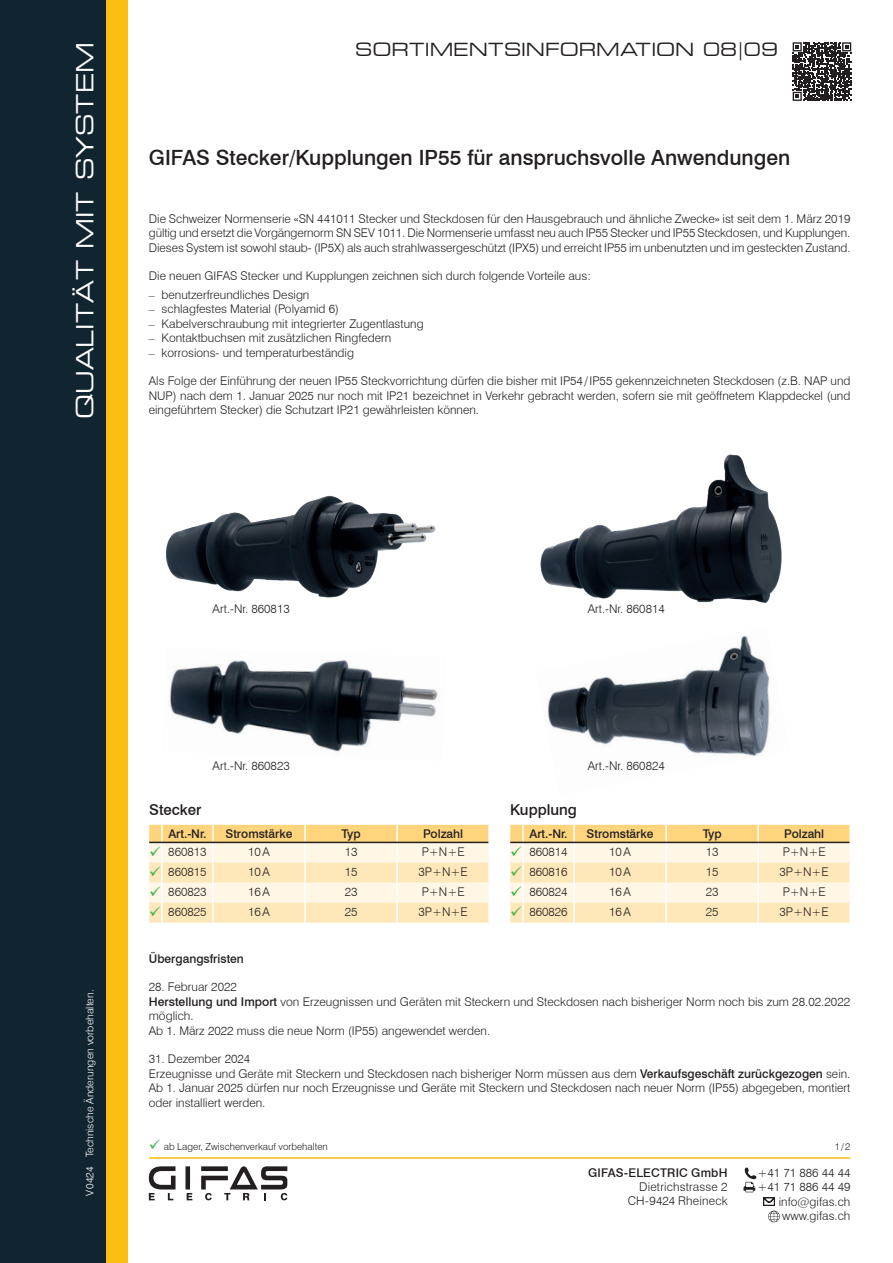
<style>
.page{position:relative;width:893px;height:1263px;background:#fff}
.page>*{position:absolute;margin:0;border:0;box-sizing:border-box;transform-origin:0 0}
.t1{font:expanded 23.55px "Square 721 BT";color:#fff}
.t2{font:500 21px "Swiss 721 BT";color:#231f20}
.t3{font:expanded 18px "Square 721 BT";color:#231f20}
.t4{font:500 15px "Swiss 721 BT";color:#231f20}
.t5{font:300 12px/14.4px "Swiss 721 BT";color:#231f20;text-align:right}
.t6{font:500 12px "Swiss 721 BT";color:#231f20}
.t7{font:300 10.5px "Swiss 721 BT";color:#fff}
.t8{font:300 9.75px "Swiss 721 BT";color:#231f20}
.s1{font-family:"Times New Roman";font-weight:400}
.s2{color:#3eb649}
.s3{font-weight:500}
</style>
<div class="page">
<div style="left:0;top:0;width:106px;height:1263px;background:#112530"></div>
<div style="left:106px;top:0;width:22px;height:1263px;background:#fdbe12"></div>
<div style="left:185px;top:1166px;width:5px;height:23px;background:#231f20"></div>
<svg style="left:149px;top:1166px;width:27px;height:34px"></svg>
<svg style="left:187px;top:1193px;width:5px;height:7px"></svg>
<svg style="left:201px;top:1166px;width:86px;height:34px"></svg>
<hr style="left:149px;top:1157px;width:701px;height:2px;background:#fdbe12">
<img style="left:547px;top:635px;width:223px;height:121px">
<img style="left:170px;top:660px;width:268px;height:92px">
<img style="left:540px;top:454px;width:242px;height:149px">
<img style="left:165px;top:495px;width:271px;height:103px">
<svg style="left:743px;top:1167px;width:13px;height:25px"></svg>
<svg style="left:763px;top:1197px;width:17px;height:25px"></svg>
<svg style="left:149px;top:825px;width:340px;height:98px;background:#fceac1"></svg>
<hr style="left:162px;top:842px;width:51px;height:1px;background:#231f20">
<hr style="left:213px;top:842px;width:92px;height:1px;background:#231f20">
<hr style="left:305px;top:842px;width:92px;height:1px;background:#231f20">
<hr style="left:397px;top:842px;width:91px;height:1px;background:#231f20">
<svg style="left:510px;top:825px;width:340px;height:98px;background:#fceac1"></svg>
<hr style="left:523px;top:842px;width:51px;height:1px;background:#231f20">
<hr style="left:574px;top:842px;width:92px;height:1px;background:#231f20">
<hr style="left:666px;top:842px;width:92px;height:1px;background:#231f20">
<hr style="left:758px;top:842px;width:91px;height:1px;background:#231f20">
<svg style="left:792px;top:42px;width:60px;height:59px"></svg>
<svg style="left:793px;top:42px;width:58px;height:59px"></svg>
<h1 class="t1" style="left:71px;top:419px;width:378px;rotate:-90deg">QUALITÄT MIT SYSTEM</h1>
<h3 class="t3" style="left:355px;top:39px;width:424px">SORTIMENTSINFORMATION 08|09</h3>
<h2 class="t2" style="left:149px;top:145px;width:643px">GIFAS Stecker/Kupplungen IP55 für anspruchsvolle Anwendungen</h2>
<p class="t5" style="left:149px;top:211px;width:703px;text-align:justify">Die Schweizer Normenserie «SN 441011 Stecker und Steckdosen für den Hausgebrauch und ähnliche Zwecke» ist seit dem 1. März 2019 gültig und ersetzt die Vorgängernorm SN SEV 1011. Die Normenserie umfasst neu auch IP55 Stecker und IP55 Steckdosen, und Kupplungen.<br>Dieses System ist sowohl staub- (IP5X) als auch strahlwassergeschützt (IPX5) und erreicht IP55 im unbenutzten und im gesteckten Zustand.</p>
<p class="t5" style="left:149px;top:269px;width:443px">Die neuen GIFAS Stecker und Kupplungen zeichnen sich durch folgende Vorteile aus:</p>
<p class="t5" style="left:149px;top:287px;width:162px"><span class="s1">–</span> benutzerfreundliches Design</p>
<p class="t5" style="left:149px;top:302px;width:192px"><span class="s1">–</span> schlagfestes Material (Polyamid 6)</p>
<p class="t5" style="left:149px;top:316px;width:276px"><span class="s1">–</span> Kabelverschraubung mit integrierter Zugentlastung</p>
<p class="t5" style="left:149px;top:331px;width:244px"><span class="s1">–</span> Kontaktbuchsen mit zusätzlichen Ringfedern</p>
<p class="t5" style="left:149px;top:345px;width:207px"><span class="s1">–</span> korrosions- und temperaturbeständig</p>
<p class="t5" style="left:149px;top:374px;width:703px;text-align:justify">Als Folge der Einführung der neuen IP55 Steckvorrichtung dürfen die bisher mit IP54/IP55 gekennzeichneten Steckdosen (z.B. NAP und NUP) nach dem 1. Januar 2025 nur noch mit IP21 bezeichnet in Verkehr gebracht werden, sofern sie mit geöffnetem Klappdeckel (und eingeführtem Stecker) die Schutzart IP21 gewährleisten können.</p>
<p class="t5" style="left:213px;top:602px;width:79px">Art.-Nr. 860813</p>
<p class="t5" style="left:213px;top:759px;width:79px">Art.-Nr. 860823</p>
<p class="t5" style="left:588px;top:602px;width:79px">Art.-Nr. 860814</p>
<p class="t5" style="left:588px;top:759px;width:79px">Art.-Nr. 860824</p>
<p class="t7" style="left:83px;top:1157px;width:169px;rotate:-90deg">Technische Änderungen vorbehalten.</p>
<p class="t7" style="left:83px;top:1196px;width:31px;rotate:-90deg">V0424</p>
<p class="t4" style="left:149px;top:801px;width:54px">Stecker</p>
<p class="t4" style="left:510px;top:801px;width:68px">Kupplung</p>
<p class="t6" style="left:168px;top:827px;width:40px">Art.-Nr.</p>
<p class="t6" style="left:226px;top:827px;width:68px">Stromstärke</p>
<p class="t6" style="left:342px;top:827px;width:20px">Typ</p>
<p class="t6" style="left:423px;top:827px;width:42px">Polzahl</p>
<p class="t5" style="left:149px;top:844px;width:59px"><span class="s2">✓</span> 860813</p>
<p class="t5" style="left:248px;top:844px;width:23px">10A</p>
<p class="t5" style="left:345px;top:844px;width:14px">13</p>
<p class="t5" style="left:422px;top:844px;width:44px">P+N+E</p>
<p class="t5" style="left:149px;top:864px;width:59px"><span class="s2">✓</span> 860815</p>
<p class="t5" style="left:248px;top:864px;width:23px">10A</p>
<p class="t5" style="left:345px;top:864px;width:14px">15</p>
<p class="t5" style="left:418px;top:864px;width:51px">3P+N+E</p>
<p class="t5" style="left:149px;top:884px;width:59px"><span class="s2">✓</span> 860823</p>
<p class="t5" style="left:248px;top:884px;width:23px">16A</p>
<p class="t5" style="left:345px;top:884px;width:14px">23</p>
<p class="t5" style="left:422px;top:884px;width:44px">P+N+E</p>
<p class="t5" style="left:149px;top:904px;width:59px"><span class="s2">✓</span> 860825</p>
<p class="t5" style="left:248px;top:904px;width:23px">16A</p>
<p class="t5" style="left:345px;top:904px;width:14px">25</p>
<p class="t5" style="left:418px;top:904px;width:51px">3P+N+E</p>
<p class="t6" style="left:529px;top:827px;width:40px">Art.-Nr.</p>
<p class="t6" style="left:587px;top:827px;width:68px">Stromstärke</p>
<p class="t6" style="left:703px;top:827px;width:20px">Typ</p>
<p class="t6" style="left:784px;top:827px;width:42px">Polzahl</p>
<p class="t5" style="left:510px;top:844px;width:59px"><span class="s2">✓</span> 860814</p>
<p class="t5" style="left:609px;top:844px;width:23px">10A</p>
<p class="t5" style="left:706px;top:844px;width:14px">13</p>
<p class="t5" style="left:783px;top:844px;width:44px">P+N+E</p>
<p class="t5" style="left:510px;top:864px;width:59px"><span class="s2">✓</span> 860816</p>
<p class="t5" style="left:609px;top:864px;width:23px">10A</p>
<p class="t5" style="left:706px;top:864px;width:14px">15</p>
<p class="t5" style="left:779px;top:864px;width:51px">3P+N+E</p>
<p class="t5" style="left:510px;top:884px;width:59px"><span class="s2">✓</span> 860824</p>
<p class="t5" style="left:609px;top:884px;width:23px">16A</p>
<p class="t5" style="left:706px;top:884px;width:14px">23</p>
<p class="t5" style="left:783px;top:884px;width:44px">P+N+E</p>
<p class="t5" style="left:510px;top:904px;width:59px"><span class="s2">✓</span> 860826</p>
<p class="t5" style="left:609px;top:904px;width:23px">16A</p>
<p class="t5" style="left:706px;top:904px;width:14px">25</p>
<p class="t5" style="left:779px;top:904px;width:51px">3P+N+E</p>
<p class="t6" style="left:149px;top:951px;width:97px">Übergangsfristen</p>
<p class="t5" style="left:149px;top:980px;width:703px;text-align:left">28. Februar 2022<br><span class="s3">Herstellung und Import</span> von Erzeugnissen und Geräten mit Steckern und Steckdosen nach bisheriger Norm noch bis zum 28.02.2022 möglich.<br>Ab 1. März 2022 muss die neue Norm (IP55) angewendet werden.</p>
<p class="t5" style="left:149px;top:1052px;width:703px;text-align:left">31. Dezember 2024<br>Erzeugnisse und Geräte mit Steckern und Steckdosen nach bisheriger Norm müssen aus dem <span class="s3">Verkaufsgeschäft zurückgezogen</span> sein.<br>Ab 1. Januar 2025 dürfen nur noch Erzeugnisse und Geräte mit Steckern und Steckdosen nach neuer Norm (IP55) abgegeben, montiert oder installiert werden.</p>
<p class="t8" style="left:149px;top:1140px;width:181px"><span class="s2">✓</span> ab Lager, Zwischenverkauf vorbehalten</p>
<p class="t6" style="left:588px;top:1165px;width:141px">GIFAS-ELECTRIC GmbH</p>
<p class="t5" style="left:628px;top:1179px;width:101px">Dietrichstrasse 2<br>CH-9424 Rheineck</p>
<p class="t8" style="left:835px;top:1140px;width:17px">1/2</p>
<p class="t5" style="left:757px;top:1165px;width:95px">+41 71 886 44 44 +41 71 886 44 49 info@gifas.ch www.gifas.ch</p>
</div>
